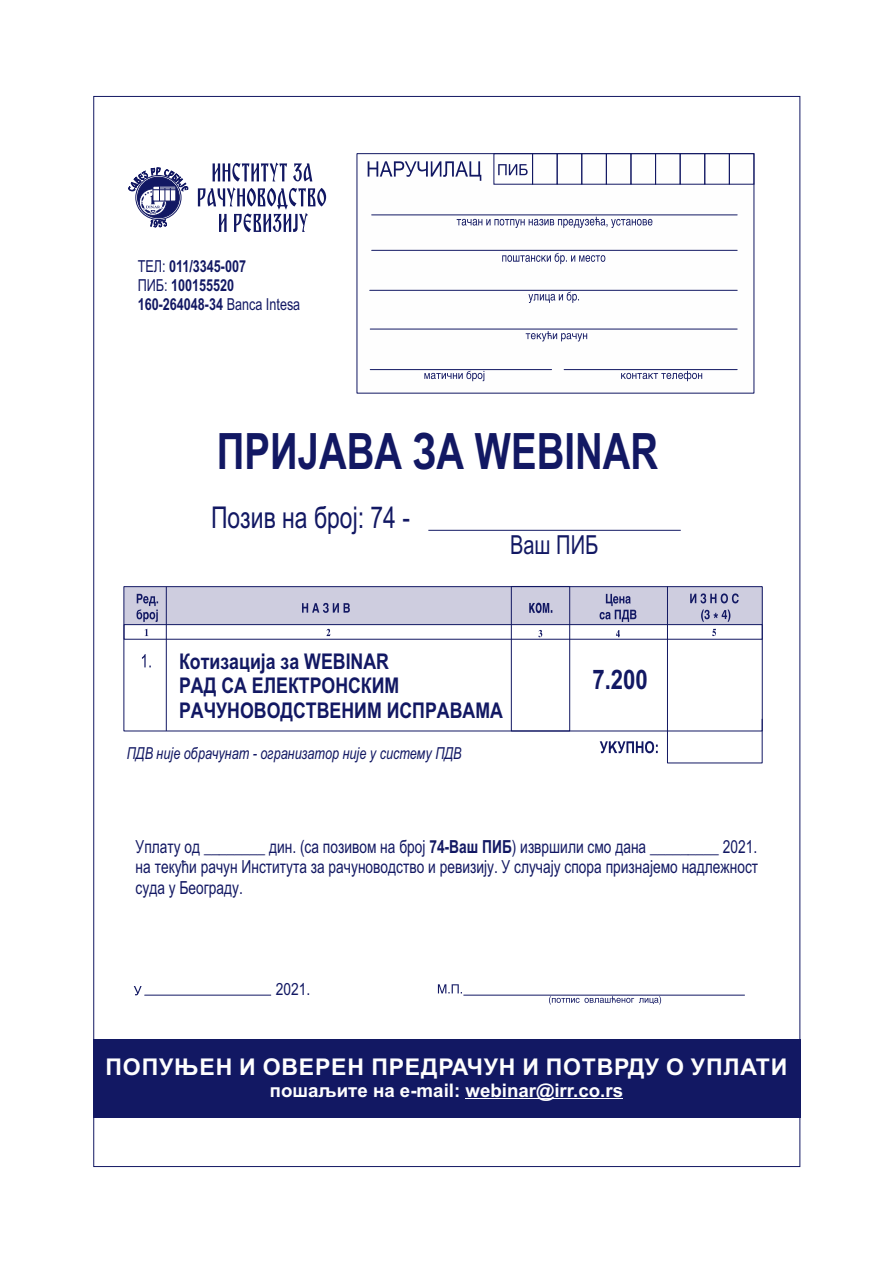
<style>
.page{position:relative;width:893px;height:1263px;background:#fff}
.page>*{position:absolute;margin:0;border:0;box-sizing:border-box;transform-origin:0 0}
.t1{font:700 50.1px "Arial Narrow";color:#121863;scale:.93 1}
.t2{font:30px "Arial Narrow";color:#121863;scale:.93 1}
.t3{font:700 27px "Arial Narrow";color:#121863}
.t4{font:26.25px "Arial Narrow";color:#121863;scale:.93 1}
.t5{font:700 23.1px "Arial";letter-spacing:.035em;color:#fefefe}
.t6{font:700 21.6px/24.8px "Arial Narrow";color:#121863}
.t7{font:700 18.75px "Arial";color:#fefefe}
.t8{font:18px/20.4px "Arial Narrow";color:#121863;text-align:justify;scale:.93 1}
.t9{font:16.8px "Arial Narrow";color:#121863}
.t10{font:700 16.5px/18.9px "Arial Narrow";color:#121863;scale:.93 1}
.t11{font:italic 16.5px "Arial Narrow";color:#121863;scale:.93 1}
.s1{font-weight:400}
.s2{font-weight:700}
</style>
<div class="page">
<svg style="left:356px;top:153px;width:399px;height:241px"></svg>
<div style="left:93px;top:1040px;width:707px;height:78px;background:#121863"></div>
<div style="left:124px;top:587px;width:638px;height:38px;background:#cecddf"></div>
<svg style="left:134px;top:986px;width:8px;height:9px"></svg>
<hr style="left:145px;top:995px;width:126px;height:1px;background:#121863">
<svg style="left:438px;top:984px;width:24px;height:9px"></svg>
<svg style="left:549px;top:996px;width:112px;height:8px"></svg>
<hr style="left:463px;top:995px;width:282px;height:1px;background:#121863">
<svg style="left:502px;top:253px;width:103px;height:11px"></svg>
<svg style="left:528px;top:292px;width:51px;height:11px"></svg>
<svg style="left:457px;top:217px;width:195px;height:11px"></svg>
<svg style="left:498px;top:164px;width:30px;height:11px"></svg>
<hr style="left:372px;top:250px;width:365px;height:1px;background:#121863">
<hr style="left:372px;top:215px;width:365px;height:1px;background:#121863">
<hr style="left:370px;top:290px;width:367px;height:1px;background:#121863">
<hr style="left:370px;top:329px;width:367px;height:1px;background:#121863">
<svg style="left:128px;top:168px;width:60px;height:59px"></svg>
<div style="left:729px;top:153px;width:25px;height:31px;border:1px solid #121863"></div>
<div style="left:680px;top:153px;width:25px;height:31px;border:1px solid #121863"></div>
<div style="left:631px;top:153px;width:25px;height:31px;border:1px solid #121863"></div>
<div style="left:606px;top:153px;width:25px;height:31px;border:1px solid #121863"></div>
<div style="left:557px;top:153px;width:25px;height:31px;border:1px solid #121863"></div>
<div style="left:494px;top:153px;width:39px;height:31px;border:1px solid #121863"></div>
<svg style="left:368px;top:161px;width:113px;height:20px"></svg>
<div style="left:123px;top:586px;width:640px;height:145px;border:1px solid #121863"></div>
<div style="left:124px;top:624px;width:639px;height:16px;border:1px solid #121863"></div>
<div style="left:511px;top:586px;width:59px;height:145px;border:1px solid #121863"></div>
<svg style="left:137px;top:594px;width:21px;height:28px"></svg>
<svg style="left:302px;top:603px;width:48px;height:10px"></svg>
<svg style="left:600px;top:594px;width:36px;height:28px"></svg>
<svg style="left:145px;top:629px;width:3px;height:7px"></svg>
<svg style="left:326px;top:629px;width:4px;height:7px"></svg>
<svg style="left:538px;top:630px;width:4px;height:7px"></svg>
<svg style="left:616px;top:630px;width:4px;height:7px"></svg>
<svg style="left:667px;top:586px;width:96px;height:178px"></svg>
<svg style="left:600px;top:741px;width:58px;height:12px"></svg>
<hr style="left:166px;top:587px;width:1px;height:144px;background:#121863">
<hr style="left:564px;top:369px;width:173px;height:1px;background:#121863">
<svg style="left:424px;top:371px;width:60px;height:10px"></svg>
<svg style="left:621px;top:371px;width:81px;height:10px"></svg>
<hr style="left:370px;top:369px;width:182px;height:1px;background:#121863">
<svg style="left:526px;top:331px;width:61px;height:10px"></svg>
<svg style="left:142px;top:654px;width:9px;height:13px"></svg>
<svg style="left:529px;top:603px;width:23px;height:10px"></svg>
<hr style="left:465px;top:1098px;width:71px;height:1px;background:#fefefe">
<hr style="left:536px;top:1098px;width:87px;height:1px;background:#fefefe">
<svg style="left:198px;top:162px;width:128px;height:70px"></svg>
<hr style="left:428px;top:530px;width:253px;height:1px;background:#121863">
<p class="t10" style="left:138px;top:259px;width:176px"><span class="s1">ТЕЛ:</span> 011/3345-007<br><span class="s1">ПИБ:</span> 100155520<br>160-264048-34 <span class="s1">Banca Intesa</span></p>
<h1 class="t1" style="left:217px;top:432px;width:476px">ПРИЈАВА ЗА WEBINAR</h1>
<h2 class="t2" style="left:211px;top:506px;width:215px">Позив на број: 74 -</h2>
<h3 class="t4" style="left:510px;top:534px;width:96px">Ваш ПИБ</h3>
<p class="t6" style="left:179px;top:650px;width:325px">Котизација за WEBINAR<br>РАД СА ЕЛЕКТРОНСКИМ<br>РАЧУНОВОДСТВЕНИМ ИСПРАВАМА</p>
<p class="t11" style="left:127px;top:747px;width:362px">ПДВ није обрачунат - огранизатор није у систему ПДВ</p>
<h3 class="t3" style="left:592px;top:669px;width:57px">7.200</h3>
<p class="t8" style="left:136px;top:838px;width:671px">Уплату од ________ дин. (са позивом на број <span class="s2">74-Ваш ПИБ</span>) извршили смо дана _________ 2021. на текући рачун Института за рачуноводство и ревизију. У случају спора признајемо надлежност суда у Београду.</p>
<p class="t9" style="left:276px;top:983px;width:36px">2021.</p>
<p class="t5" style="left:106px;top:1058px;width:683px">ПОПУЊЕН И ОВЕРЕН ПРЕДРАЧУН И ПОТВРДУ О УПЛАТИ</p>
<p class="t7" style="left:270px;top:1083px;width:355px">пошаљите на e-mail: webinar@irr.co.rs</p>
</div>
